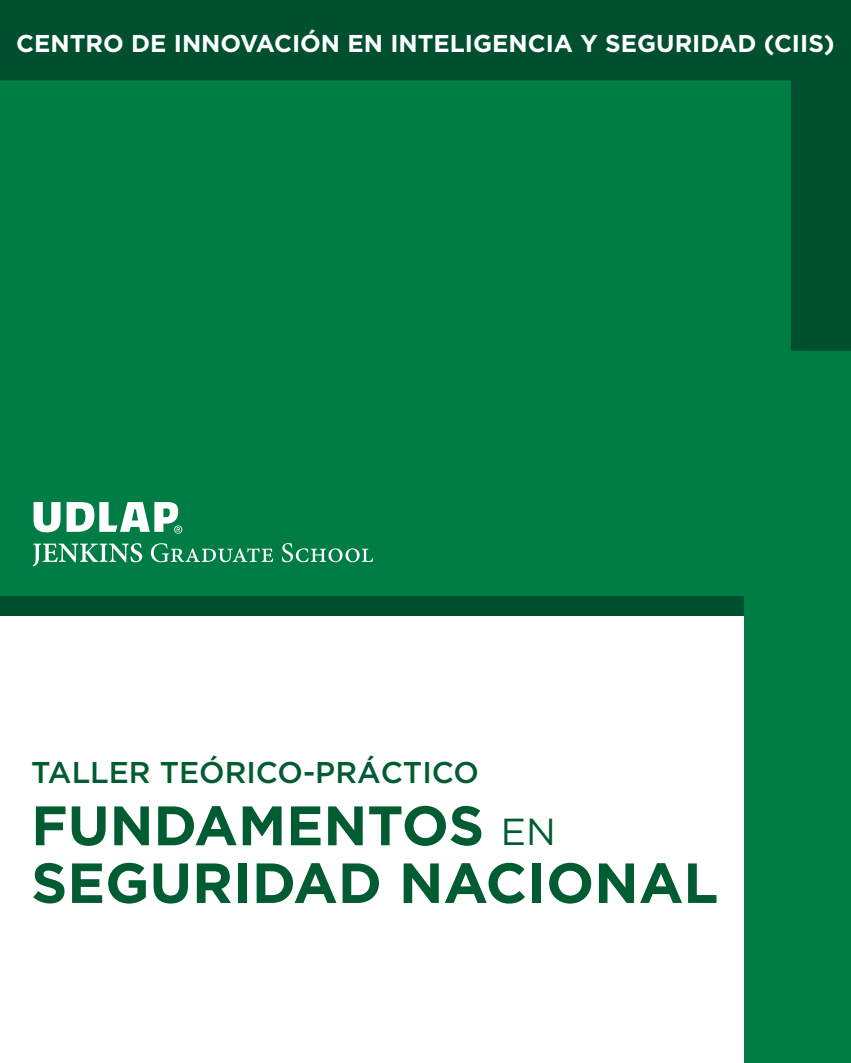
<style>
.page{position:relative;width:851px;height:1063px;background:#fff}
.page>*{position:absolute;margin:0;border:0;box-sizing:border-box;transform-origin:0 0}
.t1{font:700 56.4px "Gotham Pro";color:#015c32}
.t2{font:700 55.5px "Gotham Pro";color:#015c32}
.t3{font:500 30px "Gotham Pro";color:#015c32}
.t4{font:700 24.3px "Gotham Pro";color:#fff}
.s1{font-weight:400;font-size:37.65px}
</style>
<div class="page">
<div style="left:0;top:0;width:850px;height:1063px;background:#007c45"></div>
<div style="left:0;top:596px;width:743px;height:467px;background:#fff"></div>
<svg style="left:33px;top:543px;width:109px;height:23px"></svg>
<svg style="left:282px;top:543px;width:91px;height:19px"></svg>
<svg style="left:151px;top:543px;width:122px;height:19px"></svg>
<svg style="left:34px;top:502px;width:26px;height:30px"></svg>
<svg style="left:67px;top:502px;width:115px;height:32px"></svg>
<svg style="left:0;top:0;width:850px;height:351px"></svg>
<div style="left:0;top:596px;width:743px;height:20px;background:#00502f"></div>
<p class="t4" style="left:16px;top:29px;width:819px">CENTRO DE INNOVACIÓN EN INTELIGENCIA Y SEGURIDAD (CIIS)</p>
<p class="t3" style="left:31px;top:755px;width:449px">TALLER TEÓRICO-PRÁCTICO</p>
<h2 class="t2" style="left:31px;top:794px;width:526px">FUNDAMENTOS <span class="s1">EN</span></h2>
<h1 class="t1" style="left:31px;top:850px;width:688px">SEGURIDAD NACIONAL</h1>
</div>
